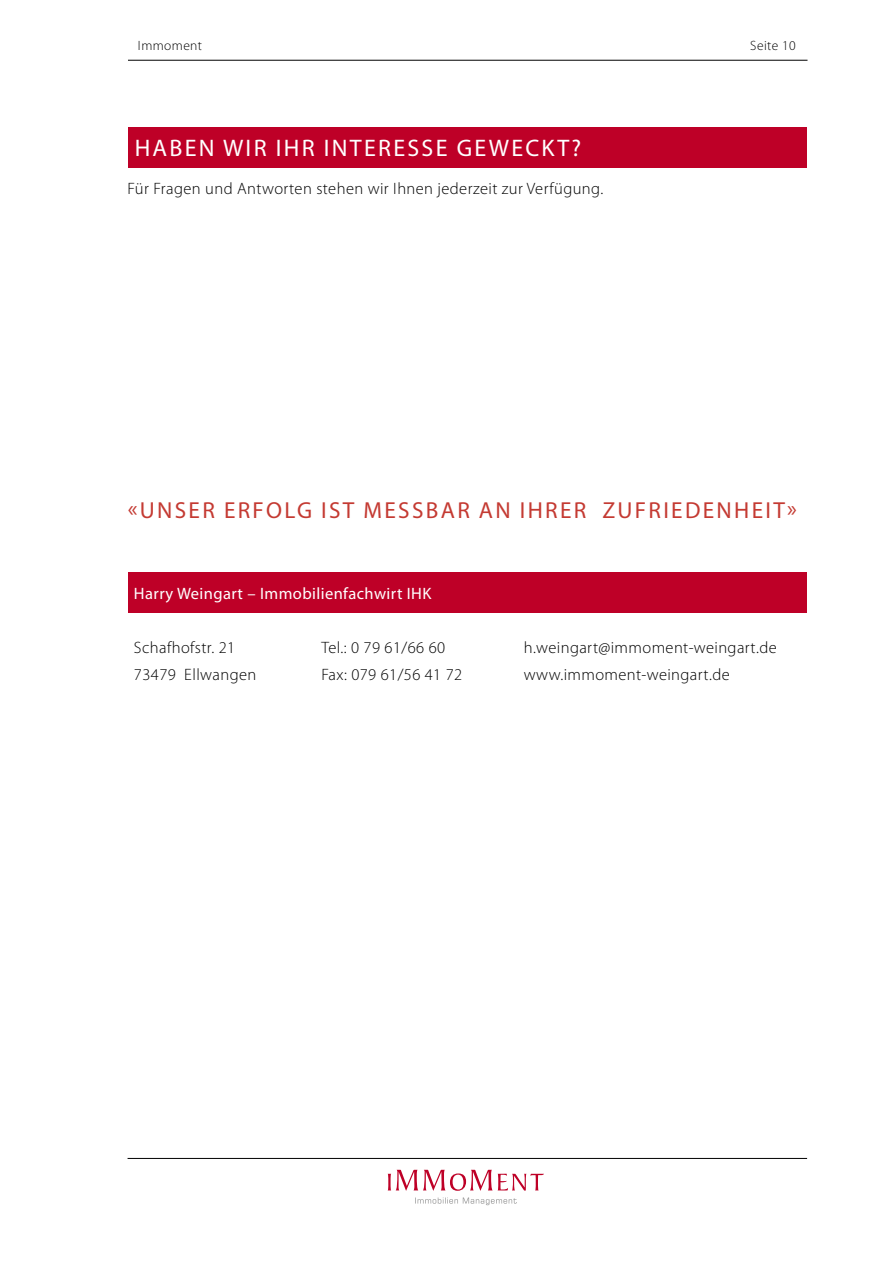
<style>
.page{position:relative;width:893px;height:1263px;background:#fff}
.page>*{position:absolute;margin:0;border:0;box-sizing:border-box;transform-origin:0 0}
.t1{font:24px "Myriad Pro";letter-spacing:.095em;color:#fff}
.t2{font:23.25px "Myriad Pro";letter-spacing:.1em;color:#c43a32}
.t3{font:300 16.5px/27px "Myriad Pro";letter-spacing:.025em;color:#000}
.t4{font:16.5px "Myriad Pro";letter-spacing:.025em;color:#fff}
.t5{font:300 13.5px "Myriad Pro";letter-spacing:.03em;color:#000}
</style>
<div class="page">
<hr style="left:128px;top:60px;width:679px;height:1px;background:#000">
<svg style="left:388px;top:1170px;width:156px;height:21px"></svg>
<svg style="left:415px;top:1197px;width:102px;height:8px"></svg>
<hr style="left:128px;top:1158px;width:679px;height:1px;background:#000">
<div style="left:128px;top:572px;width:678px;height:41px;background:#be0027"></div>
<div style="left:128px;top:128px;width:678px;height:40px;background:#be0027"></div>
<p class="t5" style="left:138px;top:38px;width:66px">Immoment</p>
<p class="t5" style="left:750px;top:38px;width:47px">Seite 10</p>
<h1 class="t1" style="left:135px;top:134px;width:448px">HABEN WIR IHR INTERESSE GEWECKT?</h1>
<p class="t3" style="left:128px;top:176px;width:477px">Für Fragen und Antworten stehen wir Ihnen jederzeit zur Verfügung.</p>
<h2 class="t2" style="left:128px;top:498px;width:671px">«UNSER ERFOLG IST MESSBAR AN IHRER ZUFRIEDENHEIT»</h2>
<p class="t4" style="left:134px;top:585px;width:299px">Harry Weingart – Immobilienfachwirt IHK</p>
<p class="t3" style="left:134px;top:635px;width:124px">Schafhofstr. 21<br>73479 Ellwangen</p>
<p class="t3" style="left:321px;top:635px;width:142px">Tel.: 0 79 61/66 60<br>Fax: 079 61/56 41 72</p>
<p class="t3" style="left:524px;top:635px;width:255px">h.weingart@immoment-weingart.de www.immoment-weingart.de</p>
</div>
